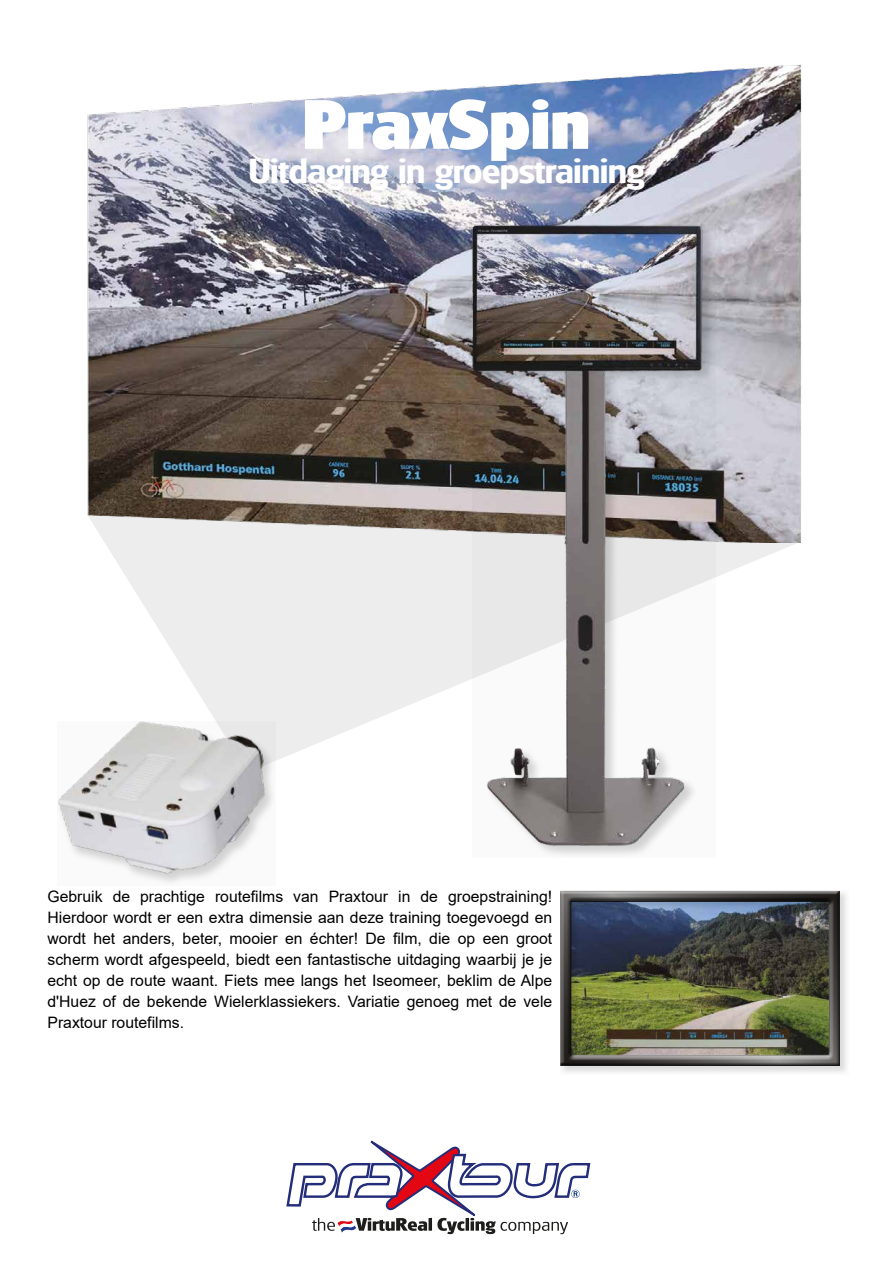
<style>
.page{position:relative;width:893px;height:1263px;background:#fff}
.page>*{position:absolute;margin:0;border:0;box-sizing:border-box;transform-origin:0 0}
.t1{font:800 67.5px "Glasgow";color:#fff;scale:1.11 1}
.t2{font:700 33.75px "Glasgow";letter-spacing:-.02em;color:#fff;scale:1.11 1}
.t3{font:15.75px/21px "Arial";color:#010101;text-align:justify}
</style>
<div class="page">
<svg style="left:105px;top:542px;width:694px;height:205px;fill:#ededed"></svg>
<img style="left:87px;top:64px;width:715px;height:478px">
<div style="left:560px;top:890px;width:288px;height:184px;background:linear-gradient(to right,#e8e8e8,#e7e7e7)"></div>
<img style="left:560px;top:890px;width:281px;height:176px">
<img style="left:412px;top:157px;width:353px;height:813px">
<img style="left:58px;top:685px;width:251px;height:198px">
<svg style="left:286px;top:1141px;width:304px;height:93px"></svg>
<h1 class="t1" style="left:303px;top:82px;width:261px">PraxSpin</h1>
<h2 class="t2" style="left:248px;top:150px;width:359px">Uitdaging in groepstraining</h2>
<p class="t3" style="left:47px;top:886px;width:506px">Gebruik de prachtige routefilms van Praxtour in de groepstraining!<br>Hierdoor wordt er een extra dimensie aan deze training toegevoegd en wordt het anders, beter, mooier en échter! De film, die op een groot scherm wordt afgespeeld, biedt een fantastische uitdaging waarbij je je echt op de route waant. Fiets mee langs het Iseomeer, beklim de Alpe d'Huez of de bekende Wielerklassiekers. Variatie genoeg met de vele Praxtour routefilms.</p>
</div>
